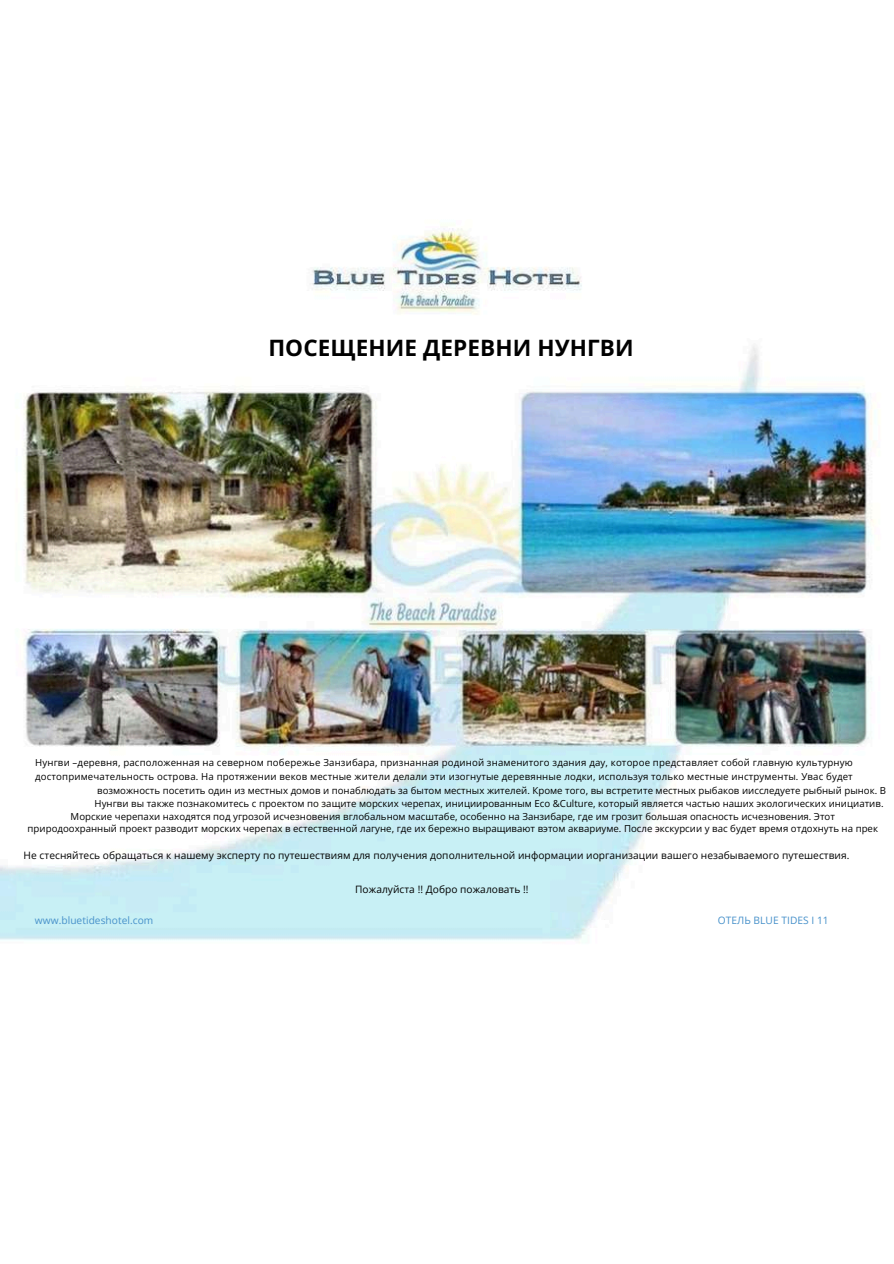
<style>
.page{position:relative;width:894px;height:1264px;background:#fff}
.page>*{position:absolute;margin:0;border:0;box-sizing:border-box;transform-origin:0 0}
.t1{font:700 22.5px "Open Sans";letter-spacing:.005em;color:#000}
.t2{font:10.2px "Open Sans";letter-spacing:.005em;color:#000}
.t3{font:10.2px "Open Sans";letter-spacing:.005em;color:#4791ca}
.t4{font:9.6px/12.3px "Open Sans";color:#000;text-align:center}
</style>
<div class="page">
<img style="left:0;top:228px;width:875px;height:713px">
<h1 class="t1" style="left:268px;top:331px;width:366px">ПОСЕЩЕНИЕ ДЕРЕВНИ НУНГВИ</h1>
<p class="t4" style="left:35px;top:756px;width:819px">Нунгви –деревня, расположенная на северном побережье Занзибара, признанная родиной знаменитого здания дау, которое представляет собой главную культурную</p>
<p class="t4" style="left:35px;top:770px;width:819px">достопримечательность острова. На протяжении веков местные жители делали эти изогнутые деревянные лодки, используя только местные инструменты. Увас будет</p>
<p class="t4" style="left:97px;top:784px;width:790px">возможность посетить один из местных домов и понаблюдать за бытом местных жителей. Кроме того, вы встретите местных рыбаков иисследуете рыбный рынок. В</p>
<p class="t4" style="left:95px;top:797px;width:790px">Нунгви вы также познакомитесь с проектом по защите морских черепах, инициированным Eco &amp;Culture, который является частью наших экологических инициатив.</p>
<p class="t4" style="left:28px;top:810px;width:851px">Морские черепахи находятся под угрозой исчезновения вглобальном масштабе, особенно на Занзибаре, где им грозит большая опасность исчезновения. Этот природоохранный проект разводит морских черепах в естественной лагуне, где их бережно выращивают вэтом аквариуме. После экскурсии у вас будет время отдохнуть на прек</p>
<p class="t2" style="left:24px;top:848px;width:827px">Не стесняйтесь обращаться к нашему эксперту по путешествиям для получения дополнительной информации иорганизации вашего незабываемого путешествия.</p>
<p class="t3" style="left:35px;top:912px;width:120px">www.bluetideshotel.com</p>
<p class="t2" style="left:355px;top:881px;width:175px">Пожалуйста !! Добро пожаловать !!</p>
<p class="t3" style="left:717px;top:912px;width:112px">ОТЕЛЬ BLUE TIDES I 11</p>
</div>
